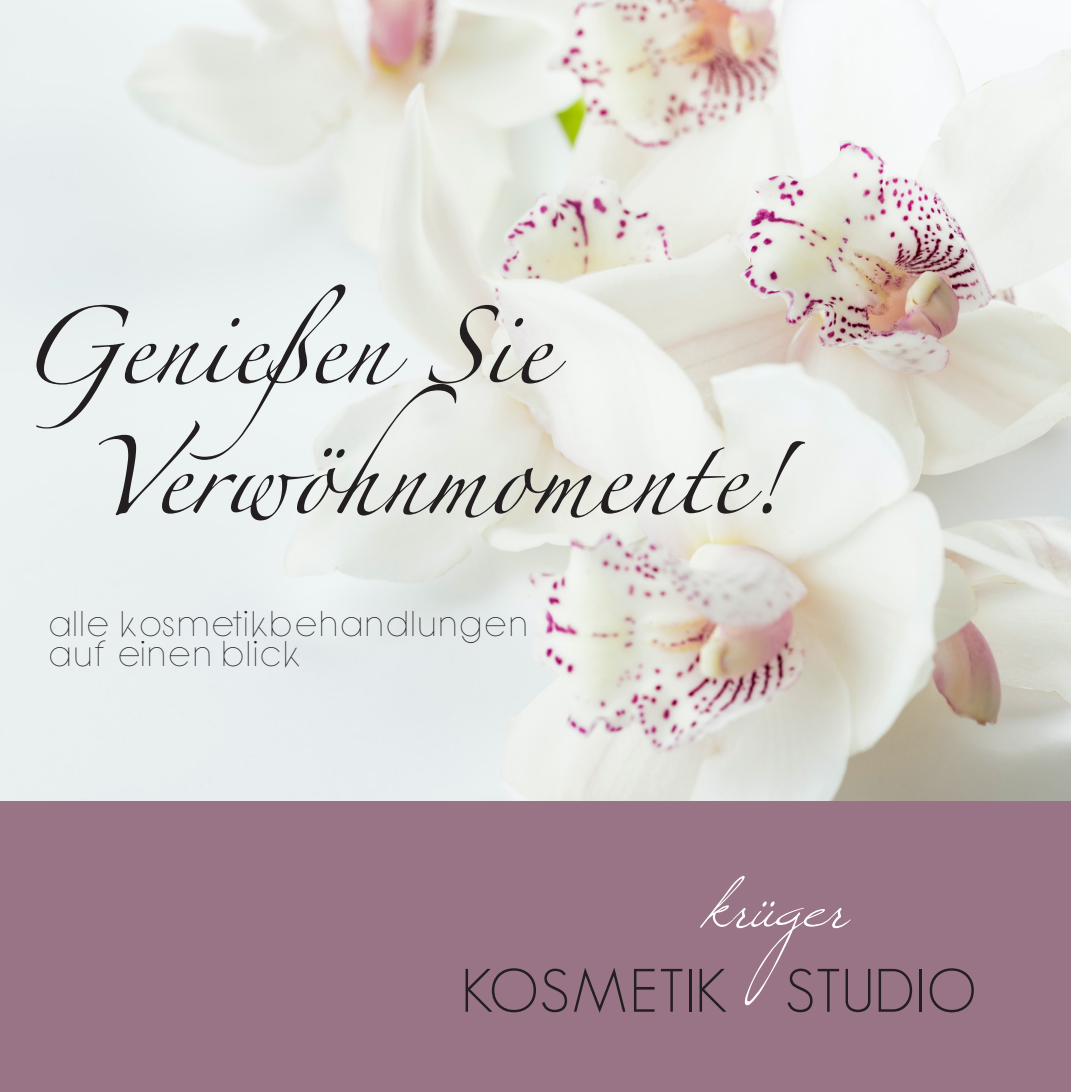
<style>
.page{position:relative;width:1071px;height:1092px;background:#fff}
.page>*{position:absolute;margin:0;border:0;box-sizing:border-box;transform-origin:0 0}
.t1{font:90px "Windsong";color:#fff}
.t2{font:70px/130px "Zapfino";color:#231f20}
.t3{font:300 60px "Geosans";color:#231f20}
.t4{font:25px/30px "Bondoluo Peek";letter-spacing:.16em;color:#231f20}
</style>
<div class="page">
<img style="left:0;top:0;width:1070px;height:801px">
<div style="left:0;top:801px;width:1070px;height:290px;background:#997386"></div>
<p class="t2" style="left:87px;top:293px;width:697px;text-indent:-70px">Genießen Sie<br>Verwöhnmomente!</p>
<p class="t4" style="left:50px;top:611px;width:478px">Alle Kosmetikbehandlungen auf einen Blick</p>
<p class="t1" style="left:703px;top:842px;width:145px">krüger</p>
<p class="t3" style="left:461px;top:957px;width:516px">KOSMETIK STUDIO</p>
</div>
